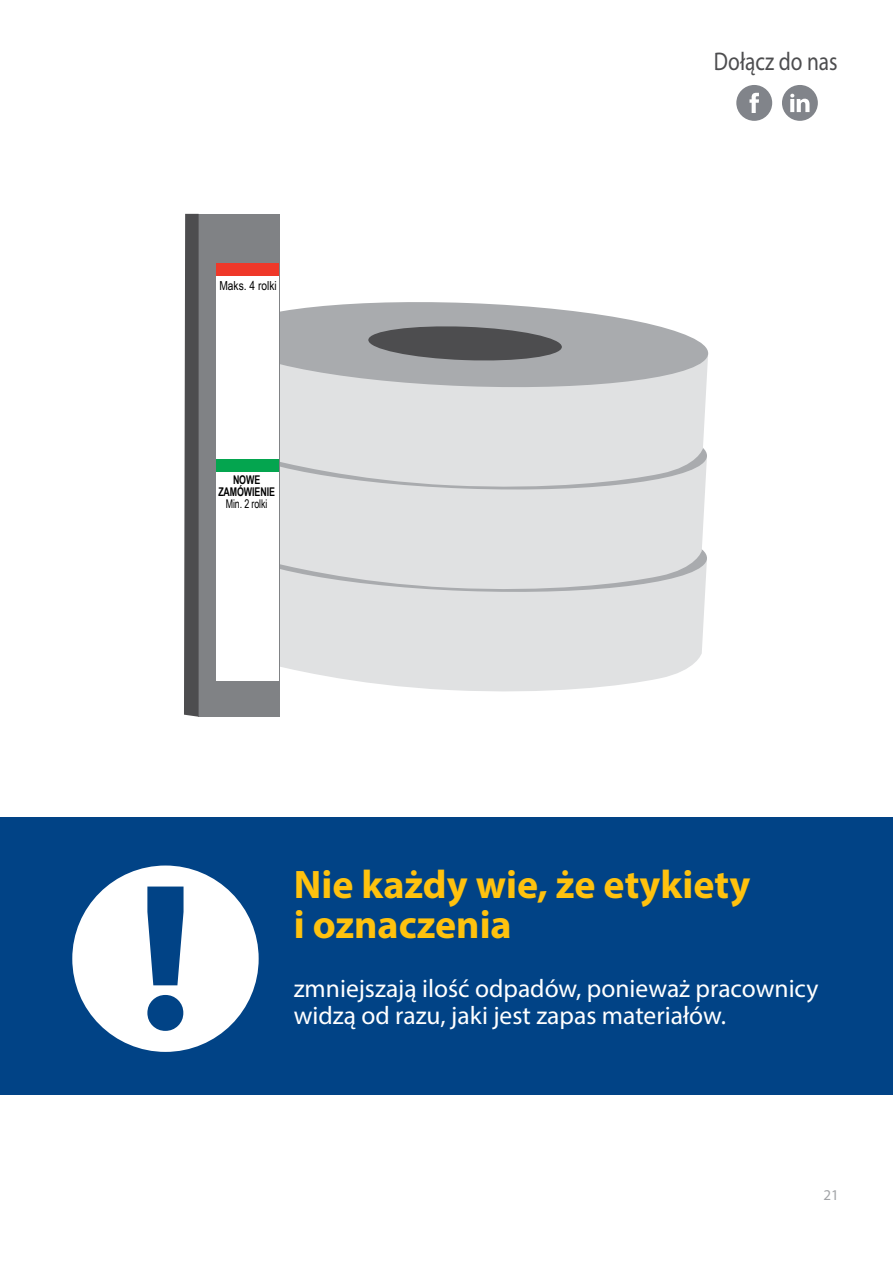
<style>
.page{position:relative;width:893px;height:1263px;background:#fff}
.page>*{position:absolute;margin:0;border:0;box-sizing:border-box;transform-origin:0 0}
.t1{font:700 39.9px/39.9px "Myriad Pro";color:#ffc20e}
.t2{font:25.65px "Myriad Pro";color:#4d4d4f;scale:.83 1}
.t3{font:25.5px/27px "Myriad Pro";color:#fff}
.t4{font:15px "Myriad Pro";color:#a2a4a7}
.t5{font:12.45px "Arial Narrow";color:#000}
.t6{font:700 12.45px "Arial Narrow";color:#000}
.t7{font:700 12px/12px "Arial Narrow";letter-spacing:-.01em;color:#000;text-align:center;scale:.9 1}
.t8{font:12px "Arial Narrow";letter-spacing:-.01em;color:#000;scale:.9 1}
</style>
<div class="page">
<svg style="left:736px;top:85px;width:36px;height:36px"></svg>
<svg style="left:782px;top:85px;width:36px;height:36px"></svg>
<div style="left:0;top:817px;width:893px;height:277px;background:#014386"></div>
<div style="left:72px;top:865px;width:187px;height:187px;background:#fff;border-radius:50%"></div>
<svg style="left:147px;top:886px;width:37px;height:145px"></svg>
<svg style="left:280px;top:596px;width:425px;height:96px;background:#e2e3e4"></svg>
<hr style="left:280px;top:592px;width:425px;height:4px;background:#e0e1e2">
<div style="left:280px;top:493px;width:427px;height:99px;background:#e0e1e2"></div>
<svg style="left:280px;top:490px;width:425px;height:3px"></svg>
<div style="left:280px;top:391px;width:427px;height:99px;background:#e0e1e2"></div>
<svg style="left:280px;top:302px;width:429px;height:89px;background:#acadaf"></svg>
<div style="left:199px;top:214px;width:81px;height:503px;background:#808285"></div>
<div style="left:217px;top:264px;width:62px;height:196px;background:#fff"></div>
<div style="left:217px;top:264px;width:62px;height:12px;background:#ef3829"></div>
<div style="left:217px;top:460px;width:62px;height:221px;background:#fff"></div>
<svg style="left:184px;top:214px;width:15px;height:503px;background:#555557"></svg>
<div style="left:217px;top:460px;width:62px;height:12px;background:#04a54f"></div>
<p class="t5" style="left:219px;top:279px;width:59px">Maks. 4 rolki</p>
<p class="t5" style="left:219px;top:281px;width:58px">Max. 4 Rolls</p>
<p class="t7" style="left:218px;top:474px;width:64px">NOWE<br>ZAMÓWIENIE</p>
<p class="t8" style="left:226px;top:497px;width:48px">Min. 2 rolki</p>
<p class="t6" style="left:222px;top:478px;width:53px">REORDER</p>
<p class="t5" style="left:221px;top:493px;width:55px">Min. 4 Rolls</p>
<p class="t2" style="left:714px;top:46px;width:151px">Dołącz do nas</p>
<h1 class="t1" style="left:294px;top:863px;width:458px">Nie każdy wie, że etykiety i oznaczenia</h1>
<p class="t3" style="left:294px;top:975px;width:526px">zmniejszają ilość odpadów, ponieważ pracownicy widzą od razu, jaki jest zapas materiałów.</p>
<p class="t4" style="left:824px;top:1185px;width:17px">21</p>
</div>
